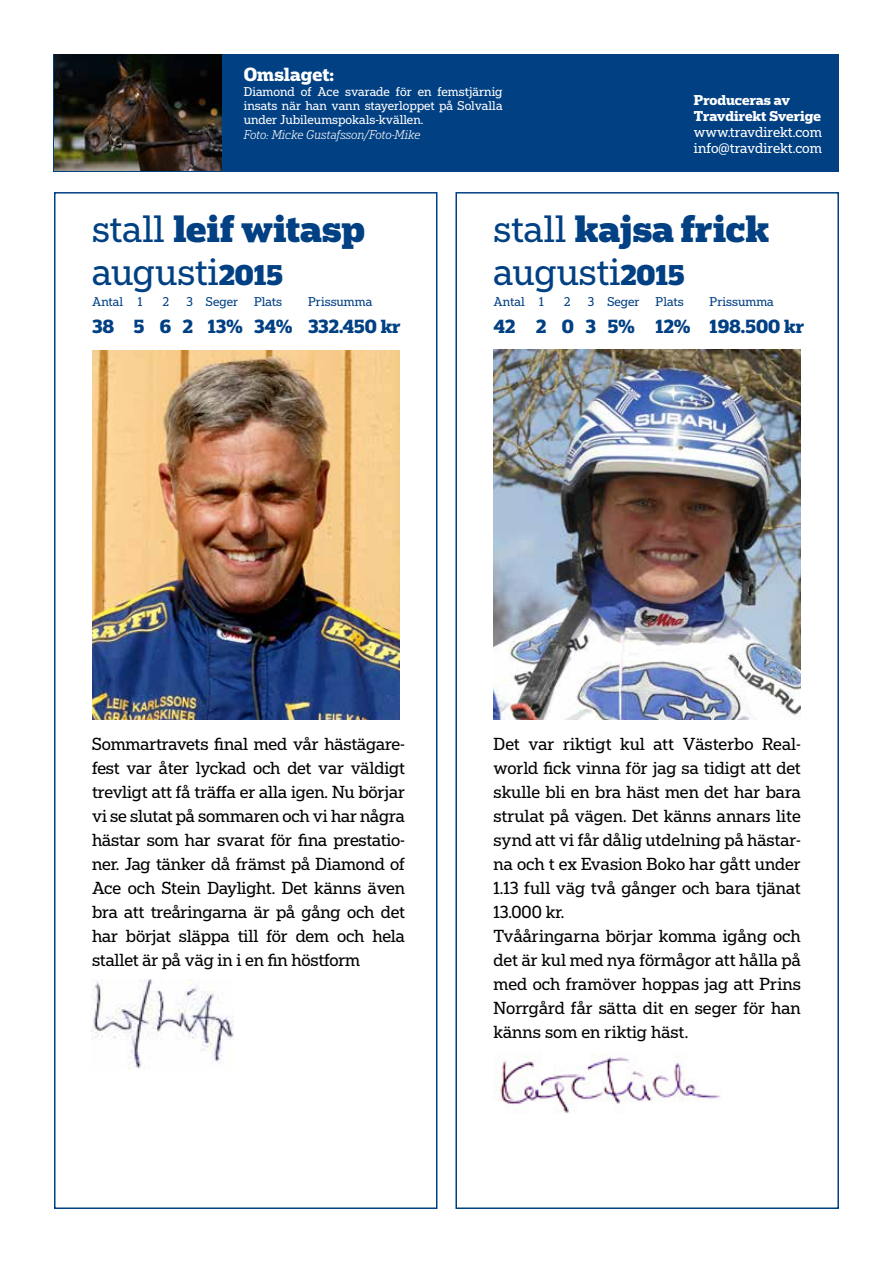
<style>
.page{position:relative;width:893px;height:1263px;background:#fff}
.page>*{position:absolute;margin:0;border:0;box-sizing:border-box;transform-origin:0 0}
.t1{font:36px/43.2px "Popular";letter-spacing:-.005em;color:#004083}
.t2{font:700 18px "Popular";color:#004083}
.t3{font:700 18px "Popular";color:#fff}
.t4{font:16.5px/24px "Popular";color:#000;text-align:justify}
.t5{font:13.5px/16.2px "Popular";color:#fff}
.t6{font:700 13.5px/16.2px "Popular";letter-spacing:-.005em;color:#fff}
.t7{font:12px/14.4px "Popular";color:#fff;text-align:justify}
.t8{font:12px "Popular";color:#004083}
.t9{font:italic 300 12px "Popular";letter-spacing:-.005em;color:#fff}
.s1{font-weight:900}
.s2{font-weight:900;font-size:27px}
</style>
<div class="page">
<div style="left:54px;top:54px;width:785px;height:117px;background:#004083"></div>
<img style="left:494px;top:350px;width:307px;height:369px">
<div style="left:54px;top:192px;width:383px;height:1017px;border:2px solid #004083"></div>
<div style="left:455px;top:192px;width:384px;height:1017px;border:2px solid #004083"></div>
<img style="left:92px;top:351px;width:307px;height:368px">
<img style="left:91px;top:980px;width:143px;height:90px">
<img style="left:498px;top:1053px;width:223px;height:60px">
<img style="left:54px;top:54px;width:167px;height:116px">
<p class="t3" style="left:244px;top:63px;width:92px">Omslaget:</p>
<p class="t7" style="left:244px;top:84px;width:260px">Diamond of Ace svarade för en femstjärnig insats när han vann stayerloppet på Solvalla under Jubileumspokals-kvällen.</p>
<p class="t9" style="left:244px;top:127px;width:178px">Foto: Micke Gustafsson/Foto-Mike</p>
<p class="t6" style="left:694px;top:91px;width:129px">Produceras av<br>Travdirekt Sverige</p>
<p class="t5" style="left:694px;top:123px;width:130px">www.travdirekt.com info@travdirekt.com</p>
<h1 class="t1" style="left:92px;top:206px;width:275px">stall <span class="s1">leif witasp </span>augusti<span class="s2">2015</span></h1>
<p class="t8" style="left:92px;top:294px;width:52px">Antal 1</p>
<p class="t8" style="left:163px;top:294px;width:8px">2</p>
<p class="t8" style="left:186px;top:294px;width:53px">3 Seger</p>
<p class="t8" style="left:254px;top:294px;width:30px">Plats</p>
<p class="t8" style="left:308px;top:294px;width:66px">Prissumma</p>
<p class="t2" style="left:92px;top:315px;width:310px">38 5 6 2 13% 34% 332.450 kr</p>
<h1 class="t1" style="left:494px;top:206px;width:277px">stall <span class="s1">kajsa frick </span>augusti<span class="s2">2015</span></h1>
<p class="t8" style="left:494px;top:294px;width:52px">Antal 1</p>
<p class="t8" style="left:564px;top:294px;width:8px">2</p>
<p class="t8" style="left:588px;top:294px;width:53px">3 Seger</p>
<p class="t8" style="left:656px;top:294px;width:30px">Plats</p>
<p class="t8" style="left:710px;top:294px;width:66px">Prissumma</p>
<p class="t2" style="left:494px;top:315px;width:312px">42 2 0 3 5% 12% 198.500 kr</p>
<p class="t4" style="left:92px;top:732px;width:314px">Sommartravets final med vår hästägare&shy;fest var åter lyckad och det var väldigt trevligt att få träffa er alla igen. Nu börjar vi se slutat på sommaren och vi har några hästar som har svarat för fina prestatio&shy;ner. Jag tänker då främst på Diamond of Ace och Stein Daylight. Det känns även bra att treåringarna är på gång och det har börjat släppa till för dem och hela stallet är på väg in i en fin höstform</p>
<p class="t4" style="left:494px;top:732px;width:309px;text-align:left">Det var riktigt kul att Västerbo Real&shy;world fick vinna för jag sa tidigt att det skulle bli en bra häst men det har bara strulat på vägen. Det känns annars lite synd att vi får dålig utdelning på hästar&shy;na och t ex Evasion Boko har gått under 1.13 full väg två gånger och bara tjänat 13.000 kr.<br>Tvååringarna börjar komma igång och det är kul med nya förmågor att hålla på med och framöver hoppas jag att Prins Norrgård får sätta dit en seger för han känns som en riktig häst.</p>
</div>
